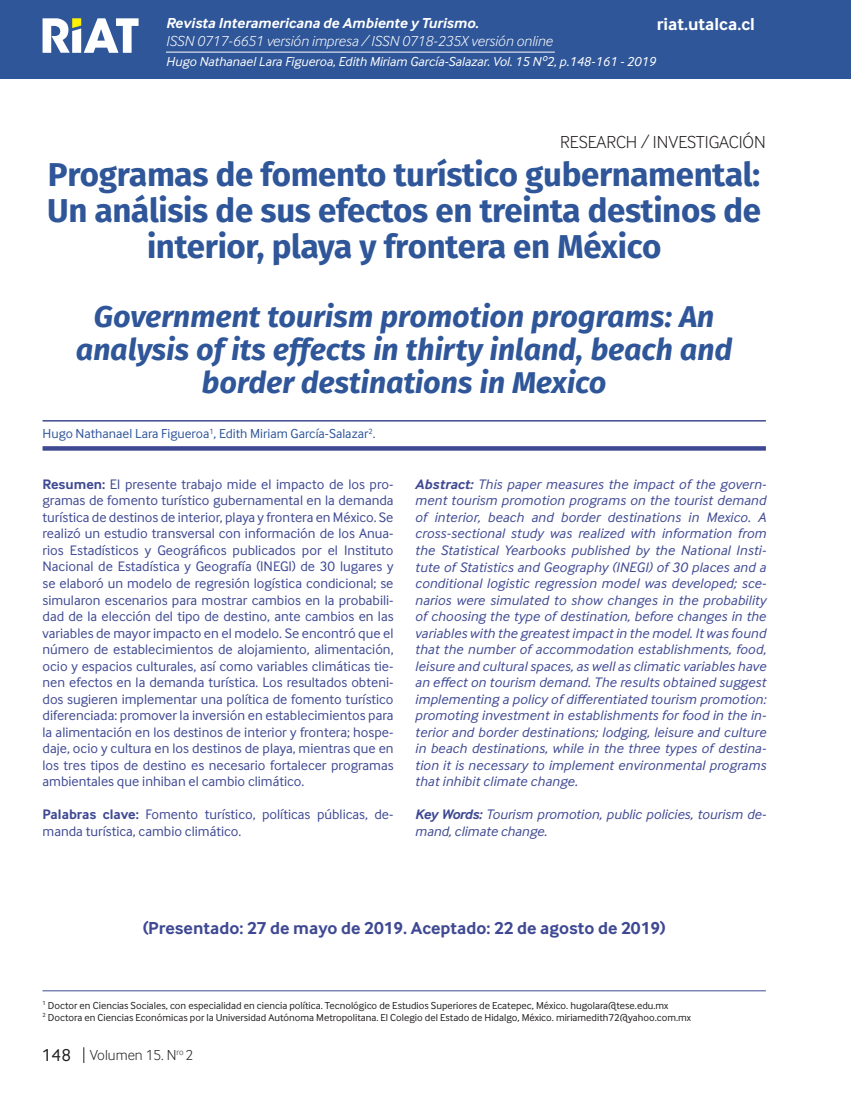
<style>
.page{position:relative;width:851px;height:1106px;background:#fff}
.page>*{position:absolute;margin:0;border:0;box-sizing:border-box;transform-origin:0 0}
.t1{font:700 33px/36px "Fira Sans OT";letter-spacing:-.01em;color:#2f5699;text-align:center}
.t2{font:italic 700 30px/33px "Fira Sans OT";color:#2f5699;text-align:center}
.t3{font:700 18px "Inter Face";color:#3f4993}
.t4{font:300 18px "Inter Face";color:#231f20}
.t5{font:700 18px "Inter Face";color:#fff}
.t6{font:italic 300 15px "Inter Face";color:#fff}
.t7{font:italic 700 15px "Inter Face";color:#fff}
.t8{font:300 15px "Inter Face";color:#231f20}
.t9{font:14.25px/16.5px "Inter Face";color:#3f4993;text-align:justify}
.t10{font:italic 14.25px/16.5px "Inter Face";color:#3f4993;text-align:justify}
.t11{font:italic 13.5px "Inter Face";color:#fff}
.t12{font:13.5px "Inter Face";color:#2f5699}
.t13{font:10.5px/12px "Inter Face";color:#231f20}
.s1{font-weight:700}
.s2{font-weight:400;font-size:18px}
</style>
<div class="page">
<div style="left:0;top:0;width:850px;height:79px;background:#2f5699"></div>
<hr style="left:850px;top:0;width:1px;height:79px;background:#2f5699">
<hr style="left:166px;top:52px;width:388px;height:1px;background:#fff">
<svg style="left:43px;top:18px;width:95px;height:35px"></svg>
<svg style="left:83px;top:1047px;width:1px;height:16px"></svg>
<hr style="left:43px;top:420px;width:722px;height:1px;background:#3f4993">
<svg style="left:43px;top:446px;width:722px;height:4px;background:#475197"></svg>
<hr style="left:43px;top:990px;width:722px;height:1px;background:#3f4993">
<p class="t7" style="left:166px;top:15px;width:314px">Revista Interamericana de Ambiente y Turismo.</p>
<p class="t6" style="left:166px;top:33px;width:388px">ISSN 0717-6651 versión impresa / ISSN 0718-235X versión online</p>
<p class="t5" style="left:656px;top:14px;width:99px">riat.utalca.cl</p>
<p class="t11" style="left:166px;top:54px;width:491px">Hugo Nathanael Lara Figueroa, Edith Miriam García-Salazar. Vol. 15 Nº2, p.148-161 - 2019</p>
<p class="t4" style="left:560px;top:132px;width:207px">RESEARCH / INVESTIGACIÓN</p>
<h1 class="t1" style="left:47px;top:159px;width:715px">Programas de fomento turístico gubernamental:<br>Un análisis de sus efectos en treinta destinos de interior, playa y frontera en México</h1>
<h2 class="t2" style="left:76px;top:302px;width:657px">Government tourism promotion programs: An analysis of its effects in thirty inland, beach and border destinations in Mexico</h2>
<p class="t12" style="left:43px;top:426px;width:334px">Hugo Nathanael Lara Figueroa<sup>1</sup>, Edith Miriam García-Salazar<sup>2</sup>.</p>
<p class="t9" style="left:43px;top:476px;width:352px"><span class="s1">Resumen:</span> El presente trabajo mide el impacto de los pro&shy;gramas de fomento turístico gubernamental en la demanda turística de destinos de interior, playa y frontera en México. Se realizó un estudio transversal con información de los Anua&shy;rios Estadísticos y Geográficos publicados por el Instituto Nacional de Estadística y Geografía (INEGI) de 30 lugares y se elaboró un modelo de regresión logística condicional; se simularon escenarios para mostrar cambios en la probabili&shy;dad de la elección del tipo de destino, ante cambios en las variables de mayor impacto en el modelo. Se encontró que el número de establecimientos de alojamiento, alimentación, ocio y espacios culturales, así como variables climáticas tie&shy;nen efectos en la demanda turística. Los resultados obteni&shy;dos sugieren implementar una política de fomento turístico diferenciada: promover la inversión en establecimientos para la alimentación en los destinos de interior y frontera; hospe&shy;daje, ocio y cultura en los destinos de playa, mientras que en los tres tipos de destino es necesario fortalecer programas ambientales que inhiban el cambio climático.</p>
<p class="t9" style="left:43px;top:806px;width:352px"><span class="s1">Palabras clave:</span> Fomento turístico, políticas públicas, de&shy;manda turística, cambio climático.</p>
<p class="t10" style="left:415px;top:476px;width:353px"><span class="s1">Abstract:</span> This paper measures the impact of the govern&shy;ment tourism promotion programs on the tourist demand of interior, beach and border destinations in Mexico. A cross-sectional study was realized with information from the Statistical Yearbooks published by the National Insti&shy;tute of Statistics and Geography (INEGI) of 30 places and a conditional logistic regression model was developed; sce&shy;narios were simulated to show changes in the probability of choosing the type of destination, before changes in the variables with the greatest impact in the model. It was found that the number of accommodation establishments, food, leisure and cultural spaces, as well as climatic variables have an effect on tourism demand. The results obtained suggest implementing a policy of differentiated tourism promotion: promoting investment in establishments for food in the in&shy;terior and border destinations; lodging, leisure and culture in beach destinations, while in the three types of destina&shy;tion it is necessary to implement environmental programs that inhibit climate change.</p>
<p class="t10" style="left:415px;top:806px;width:353px"><span class="s1">Key Words:</span> Tourism promotion, public policies, tourism de&shy;mand, climate change.</p>
<p class="t3" style="left:143px;top:917px;width:524px">(Presentado: 27 de mayo de 2019. Aceptado: 22 de agosto de 2019)</p>
<p class="t13" style="left:43px;top:999px;width:650px"><sup>1</sup> Doctor en Ciencias Sociales, con especialidad en ciencia política. Tecnológico de Estudios Superiores de Ecatepec, México. hugolara@tese.edu.mx<br><sup>2</sup> Doctora en Ciencias Económicas por la Universidad Autónoma Metropolitana. El Colegio del Estado de Hidalgo, México. miriamedith72@yahoo.com.mx</p>
<p class="t8" style="left:42px;top:1046px;width:153px"><span class="s2">148</span> Volumen 15. N<sup>ro</sup> 2</p>
</div>
